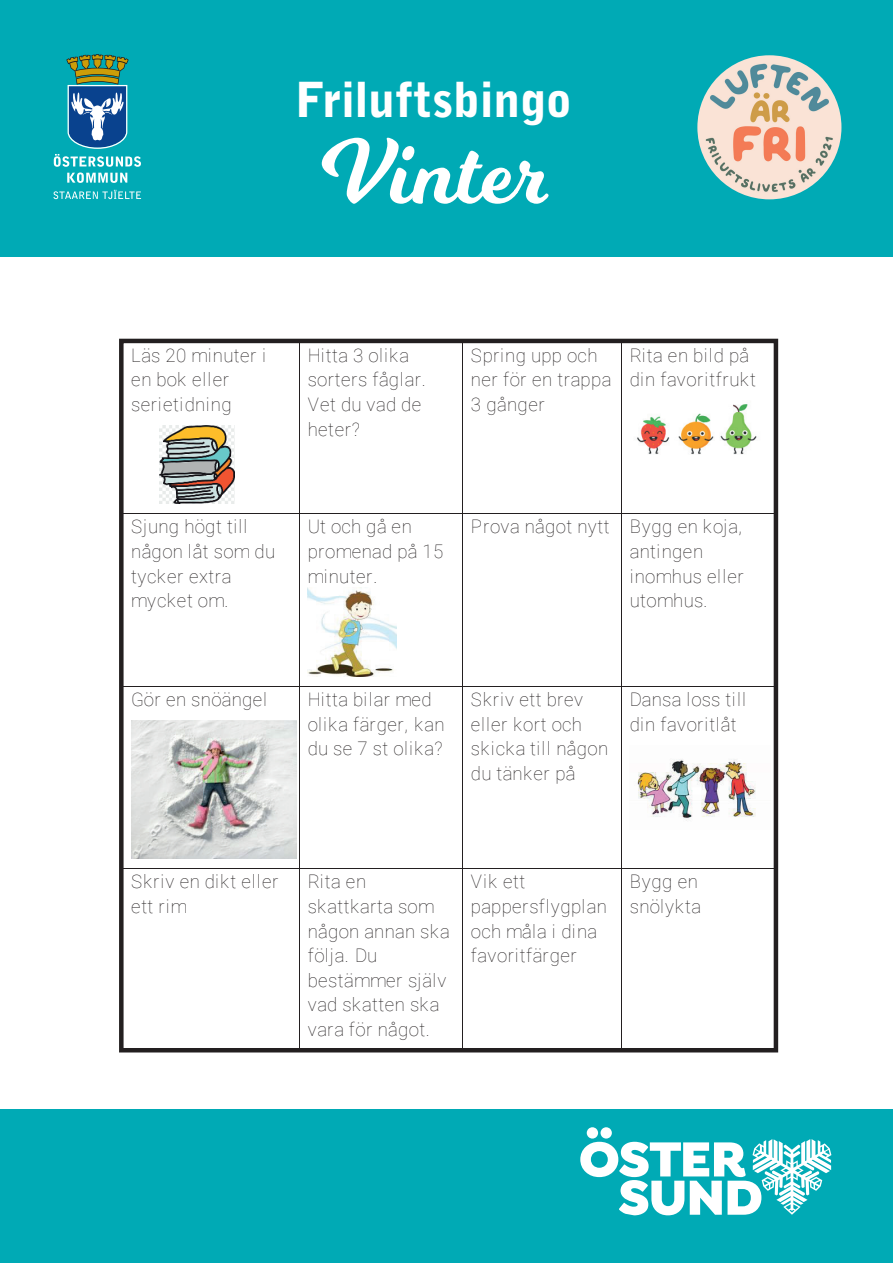
<style>
.page{position:relative;width:893px;height:1263px;background:#00aab5}
.page>*{position:absolute;margin:0;border:0;box-sizing:border-box;transform-origin:0 0}
.t1{font:90px "Milkshake";color:#fff}
.t2{font:900 48px "Bell Gothic Std";color:#fff}
.t3{font:900 18.6px/24.6px "Roboto";letter-spacing:.025em;color:#231f20}
.t4{font:900 18.6px/24.6px "Roboto";letter-spacing:.045em;color:#231f20}
</style>
<div class="page">
<svg style="left:53px;top:190px;width:88px;height:9px"></svg>
<svg style="left:54px;top:54px;width:87px;height:129px"></svg>
<svg style="left:580px;top:1127px;width:251px;height:88px"></svg>
<img style="left:697px;top:55px;width:144px;height:144px;border-radius:72px">
<div style="left:0;top:257px;width:893px;height:852px;background:#fff"></div>
<hr style="left:299px;top:342px;width:1px;height:171px;background:#231f20">
<hr style="left:462px;top:342px;width:1px;height:171px;background:#231f20">
<hr style="left:621px;top:342px;width:1px;height:171px;background:#231f20">
<hr style="left:123px;top:513px;width:176px;height:1px;background:#231f20">
<hr style="left:300px;top:513px;width:162px;height:1px;background:#231f20">
<hr style="left:463px;top:513px;width:158px;height:1px;background:#231f20">
<hr style="left:622px;top:513px;width:154px;height:1px;background:#231f20">
<hr style="left:299px;top:514px;width:1px;height:172px;background:#231f20">
<hr style="left:462px;top:514px;width:1px;height:172px;background:#231f20">
<hr style="left:621px;top:514px;width:1px;height:172px;background:#231f20">
<hr style="left:123px;top:686px;width:176px;height:1px;background:#231f20">
<hr style="left:300px;top:686px;width:162px;height:1px;background:#231f20">
<hr style="left:463px;top:686px;width:158px;height:1px;background:#231f20">
<hr style="left:622px;top:686px;width:154px;height:1px;background:#231f20">
<hr style="left:299px;top:686px;width:1px;height:182px;background:#231f20">
<hr style="left:462px;top:686px;width:1px;height:182px;background:#231f20">
<hr style="left:621px;top:686px;width:1px;height:182px;background:#231f20">
<hr style="left:123px;top:868px;width:176px;height:1px;background:#231f20">
<hr style="left:300px;top:868px;width:162px;height:1px;background:#231f20">
<hr style="left:463px;top:868px;width:158px;height:1px;background:#231f20">
<hr style="left:622px;top:868px;width:154px;height:1px;background:#231f20">
<hr style="left:299px;top:869px;width:1px;height:181px;background:#231f20">
<hr style="left:462px;top:869px;width:1px;height:181px;background:#231f20">
<hr style="left:621px;top:869px;width:1px;height:181px;background:#231f20">
<img style="left:159px;top:425px;width:76px;height:79px">
<img style="left:637px;top:404px;width:120px;height:51px">
<img style="left:308px;top:588px;width:89px;height:88px">
<img style="left:131px;top:720px;width:166px;height:138px">
<img style="left:637px;top:759px;width:119px;height:62px">
<div style="left:119px;top:339px;width:659px;height:713px;border:4px solid #231f20"></div>
<h2 class="t2" style="left:295px;top:72px;width:278px">Friluftsbingo</h2>
<h1 class="t1" style="left:321px;top:108px;width:227px">Vinter</h1>
<p class="t3" style="left:131px;top:342px;width:136px">Läs 20 minuter i en bok eller serietidning</p>
<p class="t3" style="left:308px;top:342px;width:120px">Hitta 3 olika sorters fåglar.<br>Vet du vad de heter?</p>
<p class="t3" style="left:471px;top:342px;width:142px">Spring upp och ner för en trappa<br>3 gånger</p>
<p class="t4" style="left:630px;top:342px;width:128px">Rita en bild på din favoritfrukt</p>
<p class="t3" style="left:131px;top:514px;width:146px">Sjung högt till någon låt som du tycker extra mycket om.</p>
<p class="t3" style="left:308px;top:514px;width:137px">Ut och gå en promenad på 15 minuter.</p>
<p class="t3" style="left:630px;top:514px;width:115px;text-indent:-159px">Prova något nytt Bygg en koja, antingen inomhus eller utomhus.</p>
<p class="t3" style="left:131px;top:686px;width:137px">Gör en snöängel</p>
<p class="t3" style="left:308px;top:686px;width:138px">Hitta bilar med olika färger, kan du se 7 st olika?</p>
<p class="t3" style="left:471px;top:686px;width:139px">Skriv ett brev eller kort och skicka till någon du tänker på</p>
<p class="t3" style="left:630px;top:686px;width:118px">Dansa loss till din favoritlåt</p>
<p class="t4" style="left:131px;top:869px;width:149px">Skriv en dikt eller ett rim</p>
<p class="t3" style="left:308px;top:869px;width:144px">Rita en skattkarta som någon annan ska följa. Du bestämmer själv vad skatten ska vara för något.</p>
<p class="t3" style="left:471px;top:869px;width:137px">Vik ett pappersflygplan och måla i dina favoritfärger</p>
<p class="t3" style="left:630px;top:869px;width:73px">Bygg en snölykta</p>
</div>
